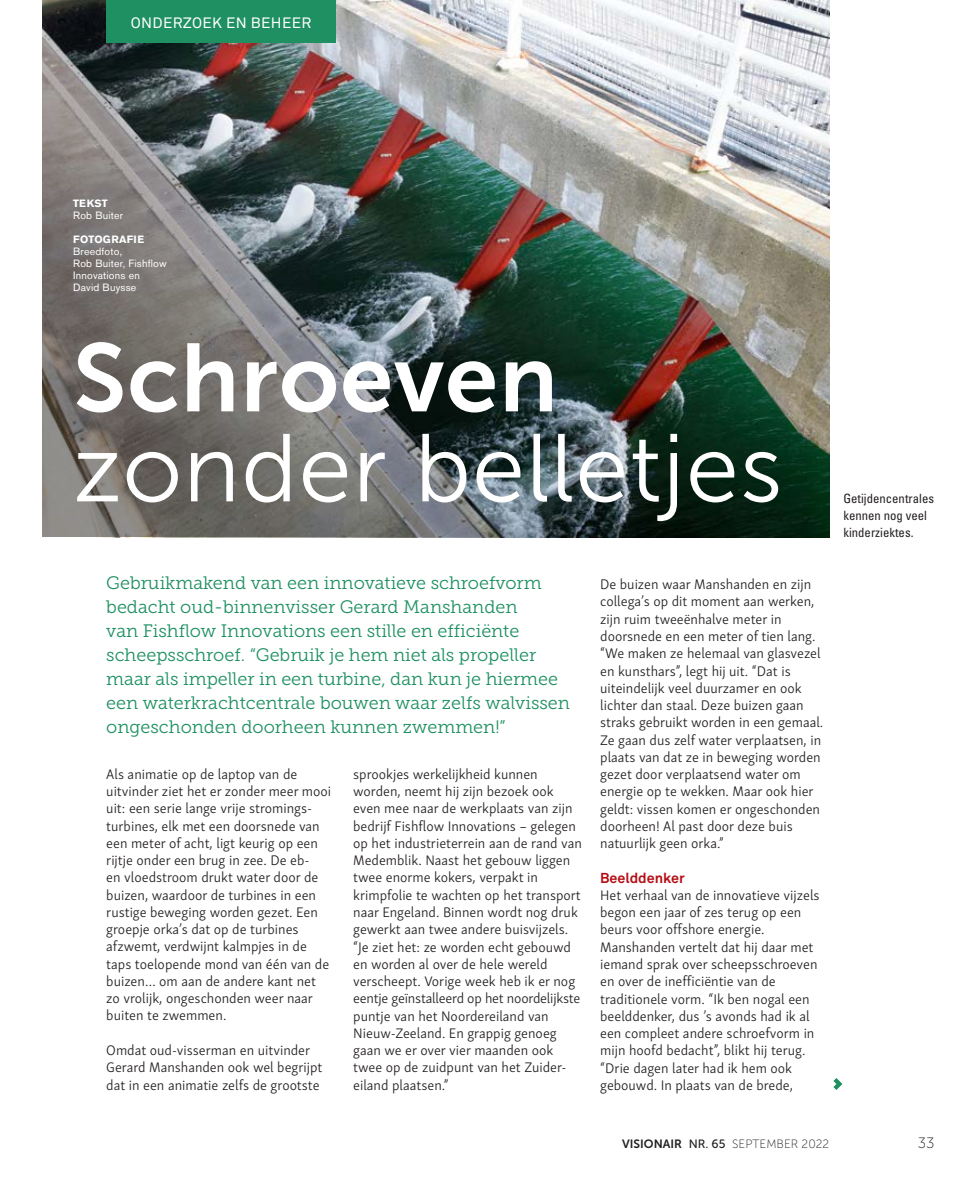
<style>
.page{position:relative;width:978px;height:1191px;background:#fff}
.page>*{position:absolute;margin:0;border:0;box-sizing:border-box;transform-origin:0 0}
.t1{font:96px "Museo Sans 300";letter-spacing:.01em;color:#fff}
.t2{font:96px "Museo Sans 700";letter-spacing:.01em;color:#fff}
.t3{font:18px/24px "Museo Slab 300";color:#1e9061}
.t4{font:15px "Akkurat";letter-spacing:.02em;color:#fff}
.t5{font:15px "Museo Sans 100";color:#231f20}
.t6{font:300 14.25px/17.2px "Skolar Sans";color:#231f20}
.t7{font:700 14.25px "Akkurat";color:#b50e16}
.t8{font:condensed 12.75px/17.2px "Univers LT Std";color:#231f20}
.t9{font:12px "Museo Sans 100";color:#231f20}
.t10{font:10.5px/12px "Akzidenz Grotesk BE";letter-spacing:.02em;color:#fff}
.t11{font:700 10.5px "Akzidenz Grotesk BE";letter-spacing:.02em;color:#fff}
.s1{font-family:"Museo Sans 700"}
.s2{font-family:"Museo Sans 500"}
</style>
<div class="page">
<img style="left:43px;top:0;width:786px;height:537px">
<div style="left:106px;top:0;width:230px;height:43px;background:#1e9061"></div>
<svg style="left:833px;top:1078px;width:9px;height:12px"></svg>
<p class="t4" style="left:131px;top:14px;width:182px">ONDERZOEK EN BEHEER</p>
<p class="t11" style="left:73px;top:197px;width:36px">TEKST</p>
<p class="t10" style="left:73px;top:209px;width:52px">Rob Buiter</p>
<p class="t11" style="left:73px;top:233px;width:73px">FOTOGRAFIE</p>
<p class="t10" style="left:73px;top:245px;width:95px">Breedfoto,<br>Rob Buiter, Fishflow<br>Innovations en<br>David Buysse</p>
<h1 class="t2" style="left:73px;top:325px;width:486px">Schroeven</h1>
<h1 class="t1" style="left:73px;top:416px;width:711px">zonder belletjes</h1>
<p class="t3" style="left:106px;top:570px;width:465px">Gebruikmakend van een innovatieve schroefvorm bedacht oud-binnenvisser Gerard Manshanden<br>van Fishflow Innovations een stille en efficiënte scheepsschroef. “Gebruik je hem niet als propeller maar als impeller in een turbine, dan kun je hiermee een waterkrachtcentrale bouwen waar zelfs walvissen ongeschonden doorheen kunnen zwemmen!”</p>
<p class="t6" style="left:106px;top:764px;width:226px">Als animatie op de laptop van de uitvinder ziet het er zonder meer mooi uit: een serie lange vrije stromings&shy;turbines, elk met een doorsnede van een meter of acht, ligt keurig op een rijtje onder een brug in zee. De eb-<br>en vloedstroom drukt water door de buizen, waardoor de turbines in een rustige beweging worden gezet. Een groepje orka’s dat op de turbines afzwemt, verdwijnt kalmpjes in de taps toelopende mond van één van de buizen… om aan de andere kant net zo vrolijk, ongeschonden weer naar buiten te zwemmen.</p>
<p class="t6" style="left:106px;top:1040px;width:218px">Omdat oud-visserman en uitvinder<br>Gerard Manshanden ook wel begrijpt dat in een animatie zelfs de grootste</p>
<p class="t6" style="left:353px;top:764px;width:230px">sprookjes werkelijkheid kunnen worden, neemt hij zijn bezoek ook even mee naar de werkplaats van zijn bedrijf Fishflow Innovations – gelegen op het industrieterrein aan de rand van Medemblik. Naast het gebouw liggen twee enorme kokers, verpakt in krimpfolie te wachten op het transport naar Engeland. Binnen wordt nog druk gewerkt aan twee andere buisvijzels. “Je ziet het: ze worden echt gebouwd en worden al over de hele wereld verscheept. Vorige week heb ik er nog eentje geïnstalleerd op het noordelijkste puntje van het Noordereiland van Nieuw-Zeeland. En grappig genoeg gaan we er over vier maanden ook twee op de zuidpunt van het Zuider&shy;eiland plaatsen.”</p>
<p class="t6" style="left:600px;top:575px;width:225px">De buizen waar Manshanden en zijn collega’s op dit moment aan werken, zijn ruim tweeënhalve meter in doorsnede en een meter of tien lang. “We maken ze helemaal van glasvezel en kunsthars”, legt hij uit. “Dat is uiteindelijk veel duurzamer en ook lichter dan staal. Deze buizen gaan straks gebruikt worden in een gemaal.<br>Ze gaan dus zelf water verplaatsen, in plaats van dat ze in beweging worden gezet door verplaatsend water om energie op te wekken. Maar ook hier geldt: vissen komen er ongeschonden doorheen! Al past door deze buis natuurlijk geen orka.”</p>
<p class="t7" style="left:600px;top:868px;width:86px">Beelddenker</p>
<p class="t6" style="left:600px;top:885px;width:221px">Het verhaal van de innovatieve vijzels begon een jaar of zes terug op een beurs voor offshore energie.<br>Manshanden vertelt dat hij daar met iemand sprak over scheepsschroeven en over de inefficiëntie van de traditionele vorm. “Ik ben nogal een beelddenker, dus ’s avonds had ik al een compleet andere schroefvorm in mijn hoofd bedacht”, blikt hij terug. “Drie dagen later had ik hem ook gebouwd. In plaats van de brede,</p>
<p class="t8" style="left:843px;top:489px;width:92px">Getijdencentrales kennen nog veel kinderziektes.</p>
<p class="t9" style="left:622px;top:1138px;width:209px"><span class="s1">VISIONAIR</span> <span class="s2">NR. 65</span> SEPTEMBER 2022</p>
<p class="t5" style="left:918px;top:1135px;width:18px">33</p>
</div>
